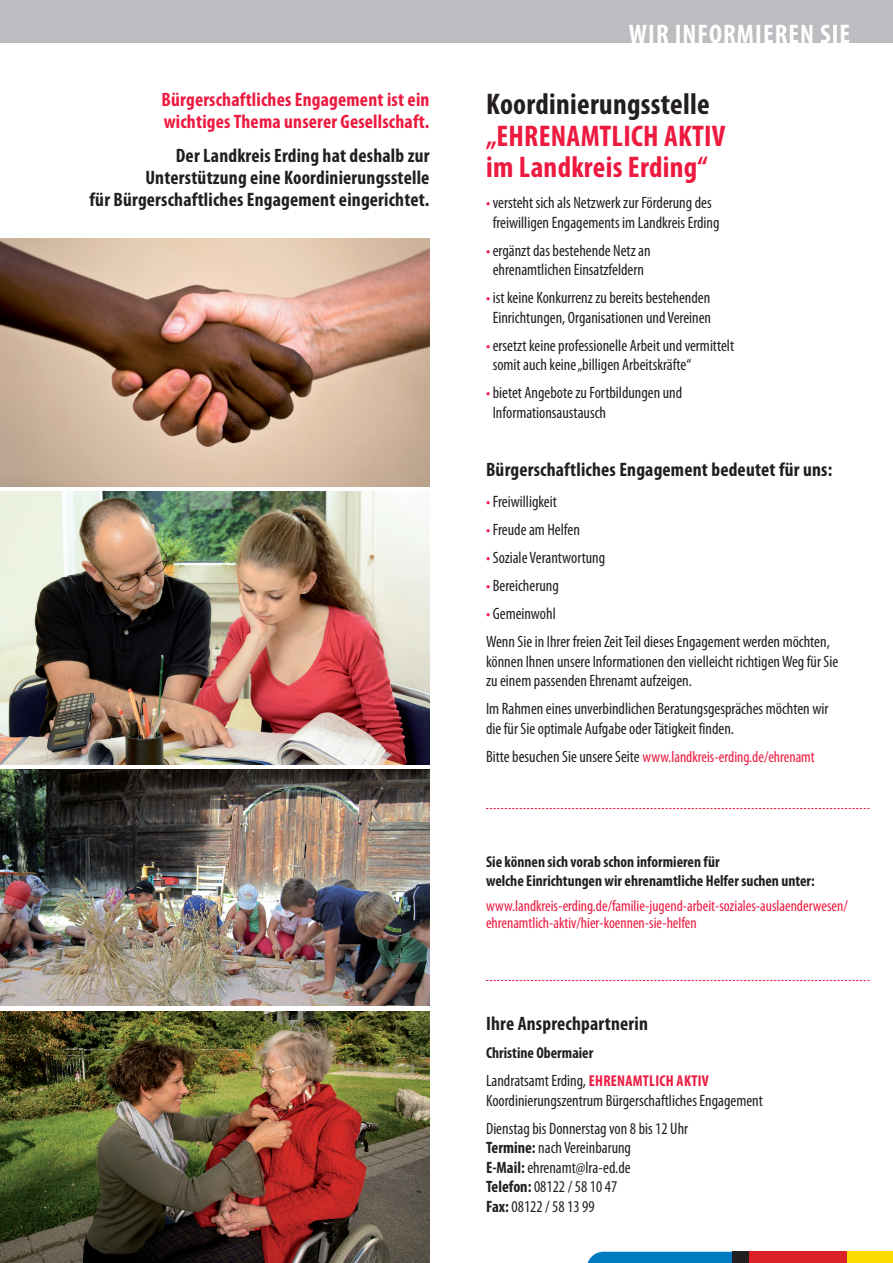
<style>
.page{position:relative;width:893px;height:1263px;background:#fff}
.page>*{position:absolute;margin:0;border:0;box-sizing:border-box;transform-origin:0 0}
.t1{font:700 condensed 30px/31.5px "Myriad Pro";letter-spacing:.01em;color:#ed1a40}
.t2{font:700 condensed 30px "Myriad Pro";letter-spacing:.01em;color:#231f20}
.t3{font:700 condensed 27px "Myriad Pro";letter-spacing:.04em;color:#fff}
.t4{font:700 condensed 19.5px/21.8px "Myriad Pro";letter-spacing:.01em;color:#231f20;text-align:right}
.t5{font:700 condensed 19.5px/21.8px "Myriad Pro";letter-spacing:.01em;color:#ed1a40}
.t6{font:condensed 16.5px/19.5px "Myriad Pro";color:#231f20}
.t7{font:condensed 15.75px/16.5px "Myriad Pro";color:#ed1a40}
.t8{font:700 condensed 15.75px/19.5px "Myriad Pro";color:#231f20}
.s1{color:#ed1a40}
.s2{font-size:16.5px;color:#231f20}
.s3{font-weight:700;font-size:15.75px;color:#ed1a40}
.s4{font-weight:700}
</style>
<div class="page">
<div style="left:587px;top:1252px;width:146px;height:11px;background:#007ac0"></div>
<div style="left:847px;top:1252px;width:46px;height:11px;background:#ffdc01"></div>
<div style="left:733px;top:1252px;width:17px;height:11px;background:#231f20"></div>
<div style="left:749px;top:1252px;width:98px;height:11px;background:#da2128"></div>
<svg style="left:486px;top:808px;width:383px;height:1px"></svg>
<img style="left:0;top:239px;width:429px;height:247px">
<img style="left:0;top:491px;width:429px;height:273px">
<img style="left:0;top:770px;width:429px;height:236px">
<img style="left:0;top:1011px;width:429px;height:252px">
<div style="left:0;top:0;width:893px;height:43px;background:#bcbdc0"></div>
<svg style="left:486px;top:980px;width:383px;height:1px"></svg>
<p class="t5" style="left:162px;top:88px;width:269px">Bürgerschaftliches Engagement ist ein wichtiges Thema unserer Gesellschaft.</p>
<p class="t4" style="left:90px;top:145px;width:341px">Der Landkreis Erding hat deshalb zur<br>Unterstützung eine Koordinierungsstelle<br>für Bürgerschaftliches Engagement eingerichtet.</p>
<h2 class="t3" style="left:629px;top:17px;width:223px">WIR INFORMIEREN SIE</h2>
<h1 class="t2" style="left:486px;top:85px;width:225px">Koordinierungsstelle</h1>
<h1 class="t1" style="left:486px;top:119px;width:241px">„EHRENAMTLICH AKTIV im Landkreis Erding“</h1>
<p class="t6" style="left:486px;top:193px;width:235px;text-align:center"><span class="s1">•</span> versteht sich als Netzwerk zur Förderung des freiwilligen Engagements im Landkreis Erding</p>
<p class="t6" style="left:486px;top:240px;width:166px;text-align:center"><span class="s1">•</span> ergänzt das bestehende Netz an ehrenamtlichen Einsatzfeldern</p>
<p class="t6" style="left:486px;top:288px;width:227px;text-align:center"><span class="s1">•</span> ist keine Konkurrenz zu bereits bestehenden<br>Einrichtungen, Organisationen und Vereinen</p>
<p class="t6" style="left:493px;top:335px;width:243px;text-indent:-7px"><span class="s1">•</span> ersetzt keine professionelle Arbeit und vermittelt somit auch keine „billigen Arbeitskräfte“</p>
<p class="t6" style="left:493px;top:383px;width:191px;text-indent:-7px"><span class="s1">•</span> bietet Angebote zu Fortbildungen und<br>Informationsaustausch</p>
<p class="t4" style="left:486px;top:459px;width:348px">Bürgerschaftliches Engagement bedeutet für uns:</p>
<p class="t6" style="left:486px;top:492px;width:72px"><span class="s1">•</span> Freiwilligkeit</p>
<p class="t6" style="left:486px;top:520px;width:95px"><span class="s1">•</span> Freude am Helfen</p>
<p class="t6" style="left:486px;top:548px;width:121px"><span class="s1">•</span> Soziale Verantwortung</p>
<p class="t6" style="left:486px;top:576px;width:74px"><span class="s1">•</span> Bereicherung</p>
<p class="t6" style="left:486px;top:600px;width:345px;line-height:28px"><span class="s1">•</span> Gemeinwohl<br>Wenn Sie in Ihrer freien Zeit Teil dieses Engagement werden möchten,</p>
<p class="t6" style="left:486px;top:651px;width:354px">können Ihnen unsere Informationen den vielleicht richtigen Weg für Sie zu einem passenden Ehrenamt aufzeigen.</p>
<p class="t6" style="left:486px;top:699px;width:344px">Im Rahmen eines unverbindlichen Beratungsgespräches möchten wir die für Sie optimale Aufgabe oder Tätigkeit finden.</p>
<p class="t7" style="left:486px;top:748px;width:330px"><span class="s2">Bitte besuchen Sie unsere Seite</span> www.landkreis-erding.de/ehrenamt</p>
<p class="t8" style="left:486px;top:851px;width:330px">Sie können sich vorab schon informieren für<br>welche Einrichtungen wir ehrenamtliche Helfer suchen unter:</p>
<p class="t7" style="left:486px;top:898px;width:363px">www.landkreis-erding.de/familie-jugend-arbeit-soziales-auslaenderwesen/ ehrenamtlich-aktiv/hier-koennen-sie-helfen</p>
<p class="t4" style="left:486px;top:1012px;width:163px">Ihre Ansprechpartnerin</p>
<p class="t8" style="left:486px;top:1043px;width:109px">Christine Obermaier</p>
<p class="t6" style="left:486px;top:1071px;width:278px">Landratsamt Erding, <span class="s3">EHRENAMTLICH AKTIV<br></span>Koordinierungszentrum Bürgerschaftliches Engagement</p>
<p class="t6" style="left:486px;top:1118px;width:204px">Dienstag bis Donnerstag von 8 bis 12 Uhr<br><span class="s4">Termine:</span> nach Vereinbarung<br><span class="s4">E-Mail:</span> ehrenamt@lra-ed.de<br><span class="s4">Telefon:</span> 08122 / 58 10 47<br><span class="s4">Fax:</span> 08122 / 58 13 99</p>
</div>
